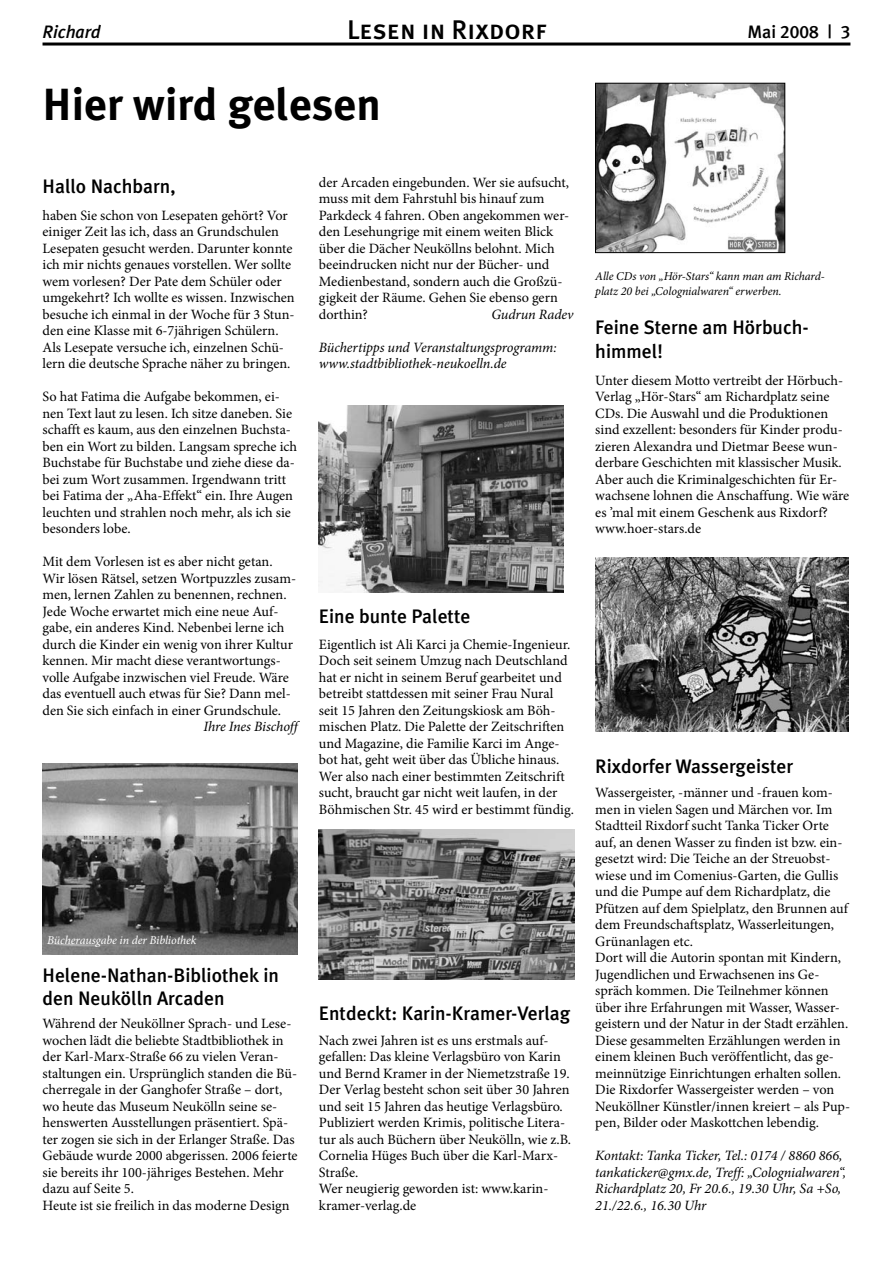
<style>
.page{position:relative;width:893px;height:1263px;background:#fff}
.page>*{position:absolute;margin:0;border:0;box-sizing:border-box;transform-origin:0 0}
.t1{font:700 45px "Meta Plus";color:#000}
.t2{font:27px "Meta Plus Medium Caps";color:#000}
.t3{font:500 19.5px/23.4px "Meta Plus";color:#000}
.t4{font:18px "Meta Plus Medium Caps";color:#000}
.t5{font:italic 500 18px "Meta Plus";color:#000}
.t6{font:14.25px/16.5px "Minion Pro";color:#000}
.t7{font:italic 14.25px/16.5px "Minion Pro";letter-spacing:-.01em;color:#000}
.t8{font:italic 12px/15px "Minion Pro";letter-spacing:-.005em;color:#000}
.t9{font:italic 12px "Minion Pro";letter-spacing:-.01em;color:#fff}
.s1{font-family:"Meta Plus";font-weight:500}
</style>
<div class="page">
<hr style="left:43px;top:43px;width:807px;height:3px;background:#000">
<img style="left:595px;top:557px;width:253px;height:174px">
<img style="left:319px;top:405px;width:245px;height:187px">
<img style="left:597px;top:85px;width:186px;height:166px">
<div style="left:595px;top:83px;width:190px;height:170px;border:1px solid #000"></div>
<img style="left:319px;top:829px;width:255px;height:150px">
<img style="left:43px;top:763px;width:255px;height:192px">
<p class="t5" style="left:43px;top:21px;width:60px">Richard</p>
<h2 class="t2" style="left:347px;top:14px;width:201px">Lesen in Rixdorf</h2>
<p class="t4" style="left:747px;top:21px;width:104px"><span class="s1">Mai</span> 2008 | 3</p>
<h1 class="t1" style="left:43px;top:78px;width:340px">Hier wird gelesen</h1>
<h3 class="t3" style="left:43px;top:174px;width:135px">Hallo Nachbarn,</h3>
<p class="t6" style="left:43px;top:207px;width:254px">haben Sie schon von Lesepaten gehört? Vor einiger Zeit las ich, dass an Grundschulen Lesepaten gesucht werden. Darunter konnte ich mir nichts genaues vorstellen. Wer sollte wem vorlesen? Der Pate dem Schüler oder umgekehrt? Ich wollte es wissen. Inzwischen besuche ich einmal in der Woche für 3 Stun&shy;den eine Klasse mit 6-7jährigen Schülern.<br>Als Lesepate versuche ich, einzelnen Schü&shy;lern die deutsche Sprache näher zu bringen.</p>
<p class="t6" style="left:43px;top:389px;width:256px">So hat Fatima die Aufgabe bekommen, ei&shy;nen Text laut zu lesen. Ich sitze daneben. Sie schafft es kaum, aus den einzelnen Buchsta&shy;ben ein Wort zu bilden. Langsam spreche ich Buchstabe für Buchstabe und ziehe diese da&shy;bei zum Wort zusammen. Irgendwann tritt bei Fatima der „Aha-Effekt“ ein. Ihre Augen leuchten und strahlen noch mehr, als ich sie besonders lobe.</p>
<p class="t6" style="left:43px;top:554px;width:255px">Mit dem Vorlesen ist es aber nicht getan.<br>Wir lösen Rätsel, setzen Wortpuzzles zusam&shy;men, lernen Zahlen zu benennen, rechnen.<br>Jede Woche erwartet mich eine neue Auf&shy;gabe, ein anderes Kind. Nebenbei lerne ich durch die Kinder ein wenig von ihrer Kultur kennen. Mir macht diese verantwortungs&shy;volle Aufgabe inzwischen viel Freude. Wäre das eventuell auch etwas für Sie? Dann mel&shy;den Sie sich einfach in einer Grundschule.</p>
<p class="t7" style="left:203px;top:718px;width:96px">Ihre Ines Bischoff</p>
<p class="t6" style="left:319px;top:174px;width:252px">der Arcaden eingebunden. Wer sie aufsucht, muss mit dem Fahrstuhl bis hinauf zum Parkdeck 4 fahren. Oben angekommen wer&shy;den Lesehungrige mit einem weiten Blick über die Dächer Neuköllns belohnt. Mich beeindrucken nicht nur der Bücher- und Medienbestand, sondern auch die Großzü&shy;gigkeit der Räume. Gehen Sie ebenso gern dorthin?</p>
<p class="t7" style="left:491px;top:306px;width:84px">Gudrun Radev</p>
<p class="t7" style="left:319px;top:339px;width:239px">Büchertipps und Veranstaltungsprogramm: www.stadtbibliothek-neukoelln.de</p>
<h3 class="t3" style="left:319px;top:605px;width:153px">Eine bunte Palette</h3>
<p class="t6" style="left:319px;top:636px;width:257px">Eigentlich ist Ali Karci ja Chemie-Ingenieur.<br>Doch seit seinem Umzug nach Deutschland hat er nicht in seinem Beruf gearbeitet und betreibt stattdessen mit seiner Frau Nural seit 15 Jahren den Zeitungskiosk am Böh&shy;mischen Platz. Die Palette der Zeitschriften und Magazine, die Familie Karci im Ange&shy;bot hat, geht weit über das Übliche hinaus.<br>Wer also nach einer bestimmten Zeitschrift sucht, braucht gar nicht weit laufen, in der Böhmischen Str. 45 wird er bestimmt fündig.</p>
<p class="t9" style="left:47px;top:932px;width:151px">Bücherausgabe in der Bibliothek</p>
<h3 class="t3" style="left:43px;top:963px;width:238px">Helene-Nathan-Bibliothek in den Neukölln Arcaden</h3>
<p class="t6" style="left:43px;top:1016px;width:257px">Während der Neuköllner Sprach- und Lese&shy;wochen lädt die beliebte Stadtbibliothek in der Karl-Marx-Straße 66 zu vielen Veran&shy;staltungen ein. Ursprünglich standen die Bü&shy;cherregale in der Ganghofer Straße – dort, wo heute das Museum Neukölln seine se&shy;henswerten Ausstellungen präsentiert. Spä&shy;ter zogen sie sich in der Erlanger Straße. Das Gebäude wurde 2000 abgerissen. 2006 feierte sie bereits ihr 100-jähriges Bestehen. Mehr dazu auf Seite 5.<br>Heute ist sie freilich in das moderne Design</p>
<h3 class="t3" style="left:319px;top:1001px;width:253px">Entdeckt: Karin-Kramer-Verlag</h3>
<p class="t6" style="left:319px;top:1032px;width:254px">Nach zwei Jahren ist es uns erstmals auf&shy;gefallen: Das kleine Verlagsbüro von Karin und Bernd Kramer in der Niemetzstraße 19.<br>Der Verlag besteht schon seit über 30 Jahren und seit 15 Jahren das heutige Verlagsbüro.<br>Publiziert werden Krimis, politische Litera&shy;tur als auch Büchern über Neukölln, wie z.B.<br>Cornelia Hüges Buch über die Karl-Marx-Straße.<br>Wer neugierig geworden ist: www.karin&shy;kramer-verlag.de</p>
<p class="t8" style="left:595px;top:269px;width:231px">Alle CDs von „Hör-Stars“ kann man am Richard&shy;platz 20 bei „Colognialwaren“ erwerben.</p>
<h3 class="t3" style="left:595px;top:315px;width:213px">Feine Sterne am Hörbuch&shy;himmel!</h3>
<p class="t6" style="left:595px;top:372px;width:255px">Unter diesem Motto vertreibt der Hörbuch-Verlag „Hör-Stars“ am Richardplatz seine CDs. Die Auswahl und die Produktionen sind exzellent: besonders für Kinder produ&shy;zieren Alexandra und Dietmar Beese wun&shy;derbare Geschichten mit klassischer Musik.<br>Aber auch die Kriminalgeschichten für Er&shy;wachsene lohnen die Anschaffung. Wie wäre es ’mal mit einem Geschenk aus Rixdorf? www.hoer-stars.de</p>
<h3 class="t3" style="left:595px;top:754px;width:199px">Rixdorfer Wassergeister</h3>
<p class="t6" style="left:595px;top:785px;width:256px">Wassergeister, -männer und -frauen kom&shy;men in vielen Sagen und Märchen vor. Im Stadtteil Rixdorf sucht Tanka Ticker Orte auf, an denen Wasser zu finden ist bzw. ein&shy;gesetzt wird: Die Teiche an der Streuobst&shy;wiese und im Comenius-Garten, die Gullis und die Pumpe auf dem Richardplatz, die Pfützen auf dem Spielplatz, den Brunnen auf dem Freundschaftsplatz, Wasserleitungen, Grünanlagen etc.<br>Dort will die Autorin spontan mit Kindern, Jugendlichen und Erwachsenen ins Ge&shy;spräch kommen. Die Teilnehmer können über ihre Erfahrungen mit Wasser, Wasser&shy;geistern und der Natur in der Stadt erzählen.<br>Diese gesammelten Erzählungen werden in einem kleinen Buch veröffentlicht, das ge&shy;meinnützige Einrichtungen erhalten sollen.<br>Die Rixdorfer Wassergeister werden – von Neuköllner Künstler/innen kreiert – als Pup&shy;pen, Bilder oder Maskottchen lebendig.</p>
<p class="t7" style="left:595px;top:1147px;width:252px">Kontakt: Tanka Ticker, Tel.: 0174 / 8860 866, tankaticker@gmx.de, Treff: „Colognialwaren“, Richardplatz 20, Fr 20.6., 19.30 Uhr, Sa +So, 21./22.6., 16.30 Uhr</p>
</div>
